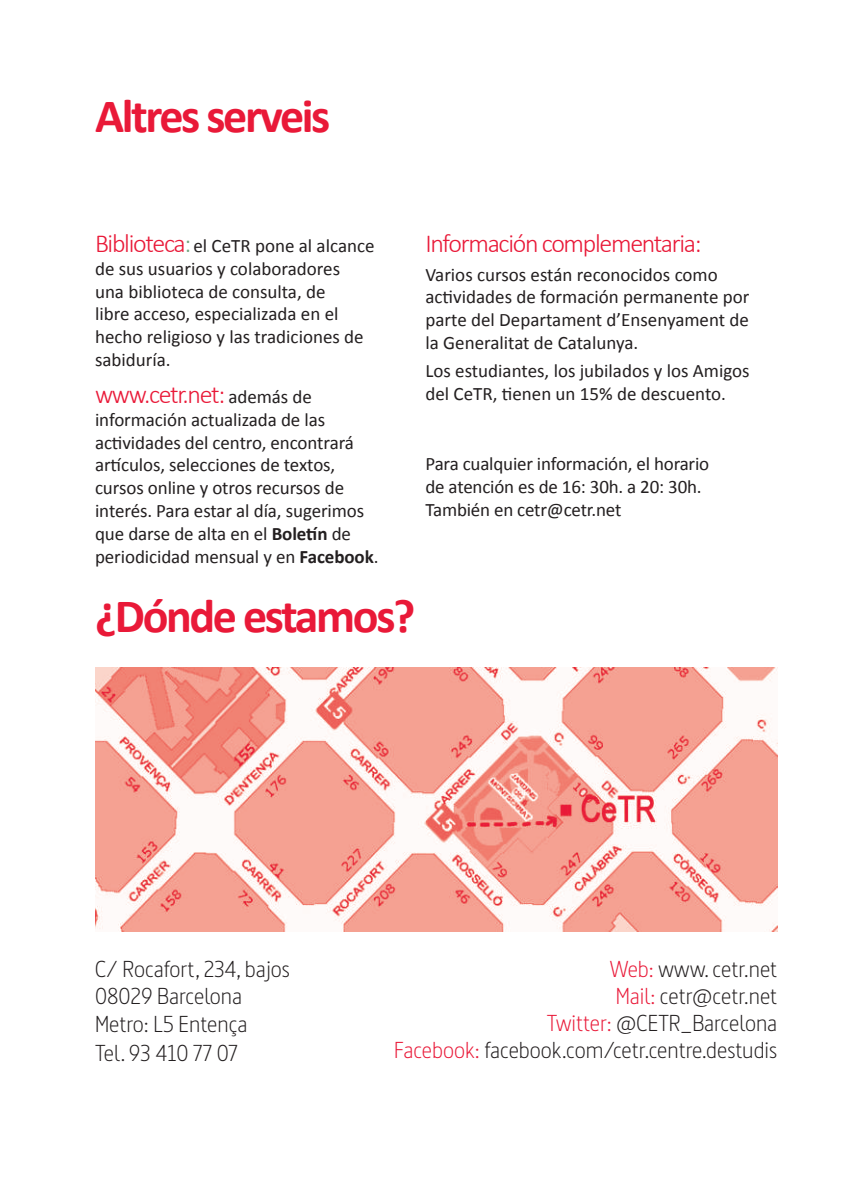
<style>
.page{position:relative;width:851px;height:1191px;background:#fff}
.page>*{position:absolute;margin:0;border:0;box-sizing:border-box;transform-origin:0 0}
.t1{font:700 48px "Calibri";letter-spacing:-.05em;color:#e91938}
.t2{font:300 26px "Calibri";letter-spacing:-.05em;color:#e91938}
.t3{font:300 23px/27px "Dsignes";color:#231f20;text-align:right}
.t4{font:19px/22.8px "Calibri";letter-spacing:-.005em;color:#231f20}
.s1{font-weight:300;font-size:26px;color:#e91938}
.s2{font-weight:300;font-size:26px;color:#72a47f}
.s3{font-weight:400;font-size:19px;color:#231f20}
.s4{font-weight:700}
.s5{color:#e91938}
</style>
<div class="page">
<img style="left:95px;top:667px;width:682px;height:264px">
<h1 class="t1" style="left:95px;top:86px;width:237px">Altres serveis</h1>
<p class="t4" style="left:95px;top:234px;width:281px"><span class="s1">Biblioteca</span><span class="s2">:</span>el CeTR pone al alcance de sus usuarios y colaboradores<br>una biblioteca de consulta, de<br>libre acceso, especializada en el hecho religioso y las tradiciones de sabiduría.</p>
<h2 class="t2" style="left:95px;top:378px;width:218px">www.cetr.net: <span class="s3">además de</span></h2>
<p class="t4" style="left:95px;top:408px;width:285px">información actualizada de las actividades del centro, encontrará artículos, selecciones de textos, cursos online y otros recursos de interés. Para estar al día, sugerimos que darse de alta en el <span class="s4">Boletín</span> de periodicidad mensual y en <span class="s4">Facebook</span>.</p>
<h2 class="t2" style="left:425px;top:227px;width:277px">Información complementaria:</h2>
<p class="t4" style="left:425px;top:263px;width:325px">Varios cursos están reconocidos como actividades de formación permanente por parte del Departament d’Ensenyament de la Generalitat de Catalunya.</p>
<p class="t4" style="left:425px;top:360px;width:326px">Los estudiantes, los jubilados y los Amigos del CeTR, tienen un 15% de descuento.</p>
<p class="t4" style="left:425px;top:453px;width:285px">Para cualquier información, el horario de atención es de 16: 30h. a 20: 30h.<br>También en cetr@cetr.net</p>
<h1 class="t1" style="left:95px;top:585px;width:322px">¿Dónde estamos?</h1>
<p class="t3" style="left:95px;top:954px;width:196px;line-height:28px;text-align:left">C/ Rocafort, 234, bajos<br>08029 Barcelona<br>Metro: L5 Entença<br>Tel. 93 410 77 07</p>
<p class="t3" style="left:394px;top:954px;width:384px"><span class="s5">Web:</span> www. cetr.net<br><span class="s5">Mail:</span> cetr@cetr.net<br><span class="s5">Twitter:</span> @CETR_Barcelona<br><span class="s5">Facebook:</span> facebook.com/cetr.centre.destudis</p>
</div>
